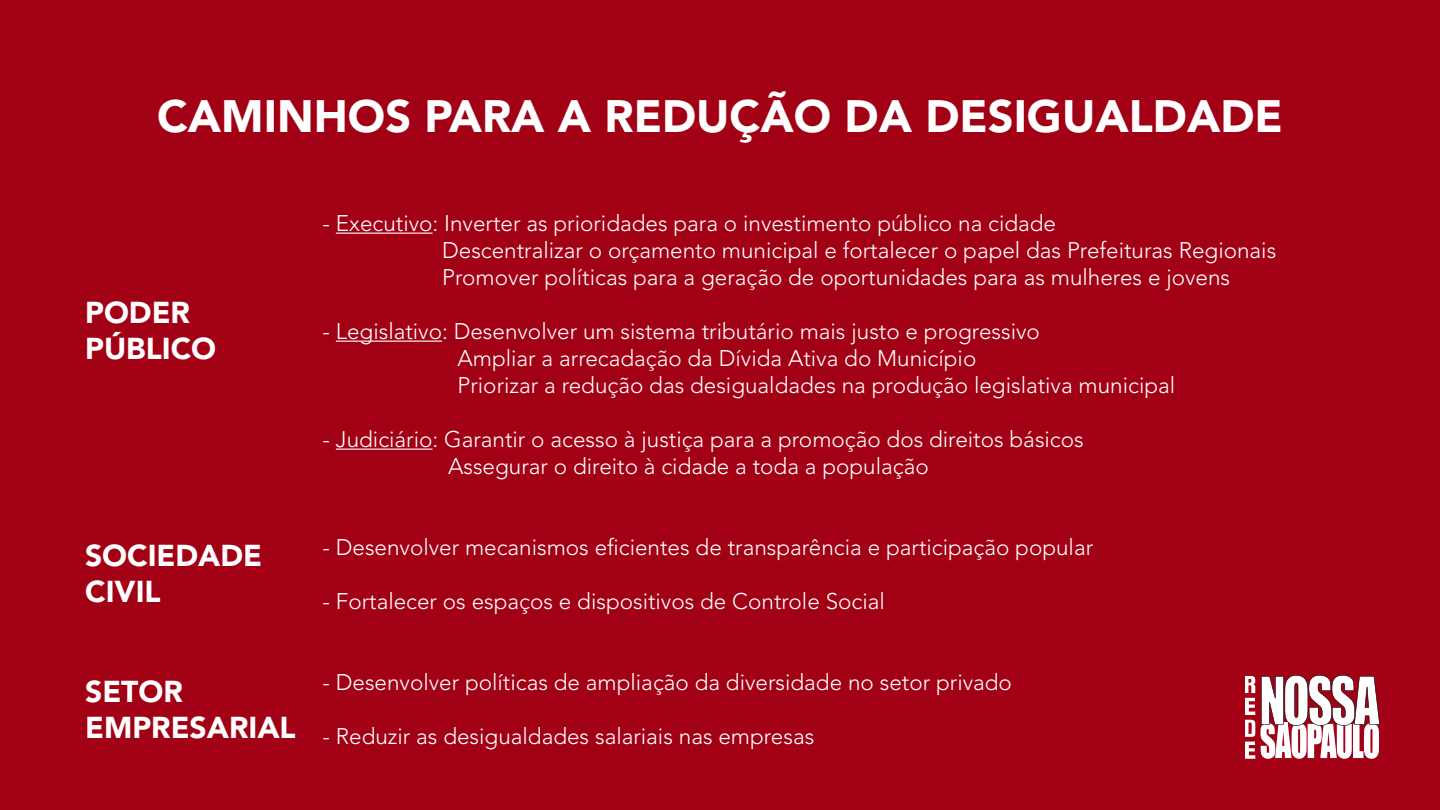
<style>
.page{position:relative;width:1440px;height:810px;background:#a10015}
.page>*{position:absolute;margin:0;border:0;box-sizing:border-box;transform-origin:0 0}
.t1{font:900 45px "Avenir LT Std";color:#fff}
.t2{font:900 30px/36px "Avenir LT Std";color:#fff}
.t3{font:300 22.5px/27px "Avenir LT Std";color:#fff}
</style>
<div class="page">
<svg style="left:1245px;top:675px;width:135px;height:84px"></svg>
<hr style="left:336px;top:233px;width:97px;height:1px;background:#fff">
<hr style="left:336px;top:341px;width:106px;height:1px;background:#fff">
<hr style="left:336px;top:449px;width:97px;height:1px;background:#fff">
<h1 class="t1" style="left:157px;top:89px;width:32px">CAMIN</h1>
<h1 class="t1" style="left:314px;top:89px;width:141px">HOS PARA</h1>
<h1 class="t1" style="left:558px;top:89px;width:78px">A REDU</h1>
<h1 class="t1" style="left:730px;top:89px;width:221px">ÇÃODADESI</h1>
<h1 class="t1" style="left:1027px;top:89px;width:67px">GUALDADE</h1>
<h2 class="t2" style="left:85px;top:294px;width:79px">PODER<br>PÚBLICO</h2>
<h2 class="t2" style="left:85px;top:537px;width:21px">SOCIEDADE<br>CIVIL</h2>
<h2 class="t2" style="left:85px;top:674px;width:21px">SETOR<br>EMPRESARIAL</h2>
<p class="t3" style="left:442px;top:210px;width:836px;text-indent:-120px">- Executivo: I nverter as prioridades para o investimento público na cidade<br>Descentralizar o orçamento municipal e fortalecer o papel das Prefeituras Regionais<br>Promover políticas para a geração de oportunidades para as mulheres e jovens</p>
<p class="t3" style="left:322px;top:318px;width:719px">- Legislativo: Desenvolver um sistema tributário mais justo e progressivo<br>A</p>
<p class="t3" style="left:473px;top:345px;width:505px">mpliar a arrecadação da Dívida Ativa do M unicípio</p>
<p class="t3" style="left:322px;top:372px;width:26px">P</p>
<p class="t3" style="left:470px;top:372px;width:706px">riorizar a redução das desigualdades na produção legislativa municipal</p>
<p class="t3" style="left:448px;top:426px;width:637px;text-indent:-126px">- Judiciário: Garantir o acesso à justiça para a promoção dos direitos básicos<br>Assegurar o direito à cidade a toda a população</p>
<p class="t3" style="left:322px;top:534px;width:772px">- Desenvolver mecanismos eficientes de transparência e participação popular</p>
<p class="t3" style="left:322px;top:588px;width:564px">- Fortalecer os espaços e dispositivos de Controle Social</p>
<p class="t3" style="left:322px;top:669px;width:691px">- Desenvolver políticas de ampliação da diversidade no setor privado</p>
<p class="t3" style="left:322px;top:723px;width:493px">- Reduzir as desigualdades salariais nas empresas</p>
</div>
